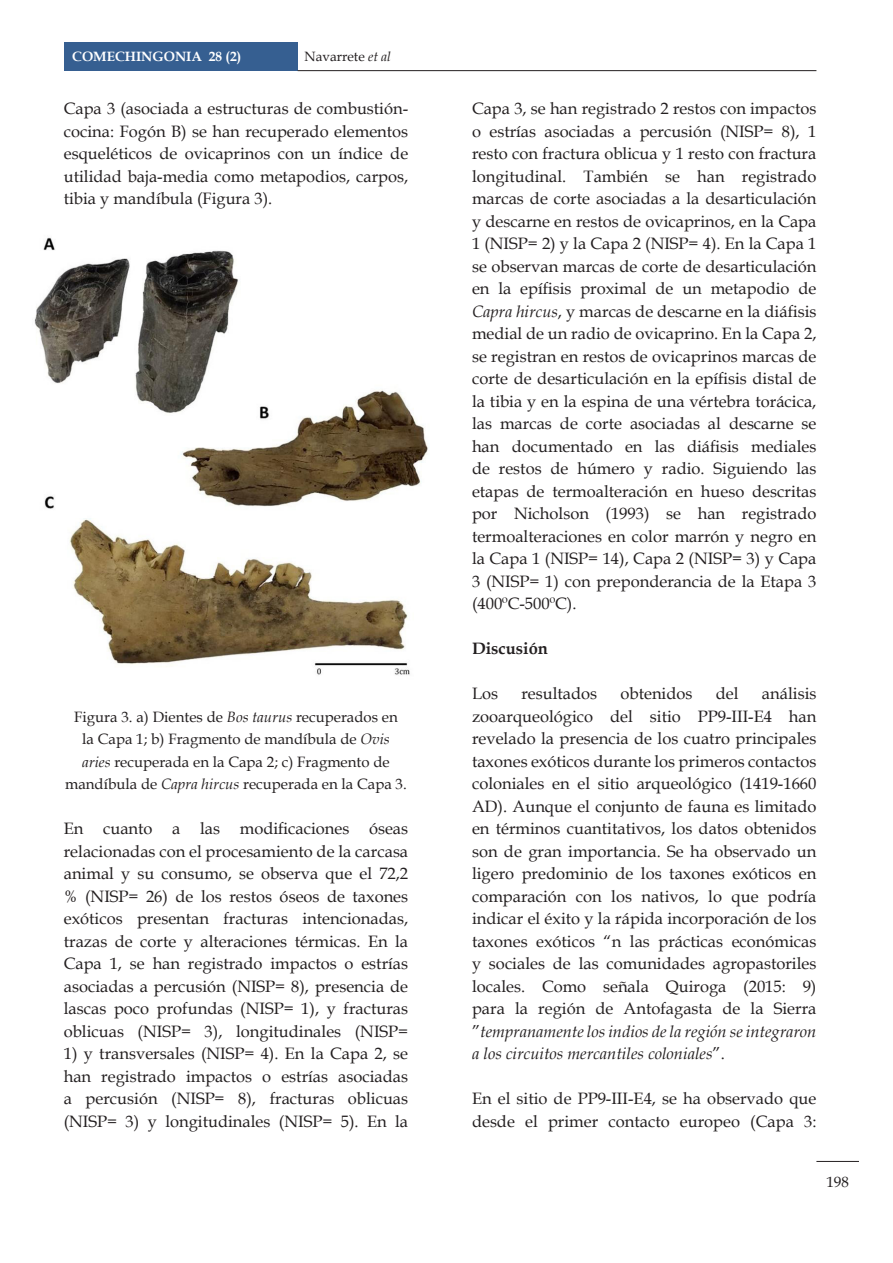
<style>
.page{position:relative;width:893px;height:1263px;background:#fff}
.page>*{position:absolute;margin:0;border:0;box-sizing:border-box;transform-origin:0 0}
.t1{font:16.5px/22.5px "Book Antiqua";color:#231f20;text-align:justify}
.t2{font:700 16.5px "Book Antiqua";color:#231f20}
.t3{font:15px/22.5px "Book Antiqua";color:#231f20;text-align:center}
.t4{font:700 13.5px "Book Antiqua";color:#fff}
.t5{font:13.5px "Book Antiqua";color:#231f20}
.s1{font-style:italic}
</style>
<div class="page">
<div style="left:64px;top:43px;width:234px;height:28px;background:#365f91"></div>
<hr style="left:298px;top:70px;width:518px;height:1px;background:#231f20">
<hr style="left:816px;top:1161px;width:43px;height:1px;background:#231f20">
<img style="left:34px;top:237px;width:394px;height:438px">
<p class="t4" style="left:72px;top:48px;width:171px">COMECHINGONIA 28 (2)</p>
<p class="t5" style="left:304px;top:47px;width:88px">Navarrete <span class="s1">et al</span></p>
<p class="t1" style="left:64px;top:97px;width:346px">Capa 3 (asociada a estructuras de combustión&shy;cocina: Fogón B) se han recuperado elementos esqueléticos de ovicaprinos con un índice de utilidad baja-media como metapodios, carpos, tibia y mandíbula (Figura 3).</p>
<p class="t3" style="left:65px;top:705px;width:343px">Figura 3. a) Dientes de <span class="s1">Bos taurus</span> recuperados en<br>la Capa 1; b) Fragmento de mandíbula de <span class="s1">Ovis<br>aries</span> recuperada en la Capa 2; c) Fragmento de mandíbula de <span class="s1">Capra hircus</span> recuperada en la Capa 3.</p>
<p class="t1" style="left:64px;top:817px;width:346px">En cuanto a las modificaciones óseas relacionadas con el procesamiento de la carcasa animal y su consumo, se observa que el 72,2 % (NISP= 26) de los restos óseos de taxones exóticos presentan fracturas intencionadas, trazas de corte y alteraciones térmicas. En la Capa 1, se han registrado impactos o estrías asociadas a percusión (NISP= 8), presencia de lascas poco profundas (NISP= 1), y fracturas oblicuas (NISP= 3), longitudinales (NISP=</p>
<p class="t1" style="left:64px;top:1042px;width:346px">1) y transversales (NISP= 4). En la Capa 2, se han registrado impactos o estrías asociadas a percusión (NISP= 8), fracturas oblicuas (NISP= 3) y longitudinales (NISP= 5). En la</p>
<p class="t1" style="left:472px;top:97px;width:346px">Capa 3, se han registrado 2 restos con impactos o estrías asociadas a percusión (NISP= 8), 1 resto con fractura oblicua y 1 resto con fractura longitudinal. También se han registrado marcas de corte asociadas a la desarticulación y descarne en restos de ovicaprinos, en la Capa 1 (NISP= 2) y la Capa 2 (NISP= 4). En la Capa 1 se observan marcas de corte de desarticulación en la epífisis proximal de un metapodio de <span class="s1">Capra hircus</span>, y marcas de descarne en la diáfisis medial de un radio de ovicaprino. En la Capa 2, se registran en restos de ovicaprinos marcas de corte de desarticulación en la epífisis distal de la tibia y en la espina de una vértebra torácica, las marcas de corte asociadas al descarne se han documentado en las diáfisis mediales de restos de húmero y radio. Siguiendo las etapas de termoalteración en hueso descritas por Nicholson (1993) se han registrado termoalteraciones en color marrón y negro en la Capa 1 (NISP= 14), Capa 2 (NISP= 3) y Capa 3 (NISP= 1) con preponderancia de la Etapa 3 (400ºC-500ºC).</p>
<p class="t2" style="left:472px;top:637px;width:78px">Discusión</p>
<p class="t1" style="left:472px;top:682px;width:28px">Los</p>
<p class="t1" style="left:521px;top:682px;width:77px">resultados</p>
<p class="t1" style="left:621px;top:682px;width:73px">obtenidos</p>
<p class="t1" style="left:716px;top:682px;width:24px">del</p>
<p class="t1" style="left:472px;top:682px;width:346px;text-indent:290px">análisis zooarqueológico del sitio PP9-III-E4 han revelado la presencia de los cuatro principales taxones exóticos durante los primeros contactos coloniales en el sitio arqueológico (1419-1660<br>AD). Aunque el conjunto de fauna es limitado en términos cuantitativos, los datos obtenidos son de gran importancia. Se ha observado un ligero predominio de los taxones exóticos en comparación con los nativos, lo que podría indicar el éxito y la rápida incorporación de los taxones exóticos “n las prácticas económicas y sociales de las comunidades agropastoriles locales. Como señala Quiroga (2015: 9) para la región de Antofagasta de la Sierra ”<span class="s1">tempranamente los indios de la región se integraron a los circuitos mercantiles coloniales</span>”.</p>
<p class="t1" style="left:472px;top:1087px;width:346px">En el sitio de PP9-III-E4, se ha observado que desde el primer contacto europeo (Capa 3:</p>
<p class="t3" style="left:826px;top:1170px;width:24px">198</p>
</div>
